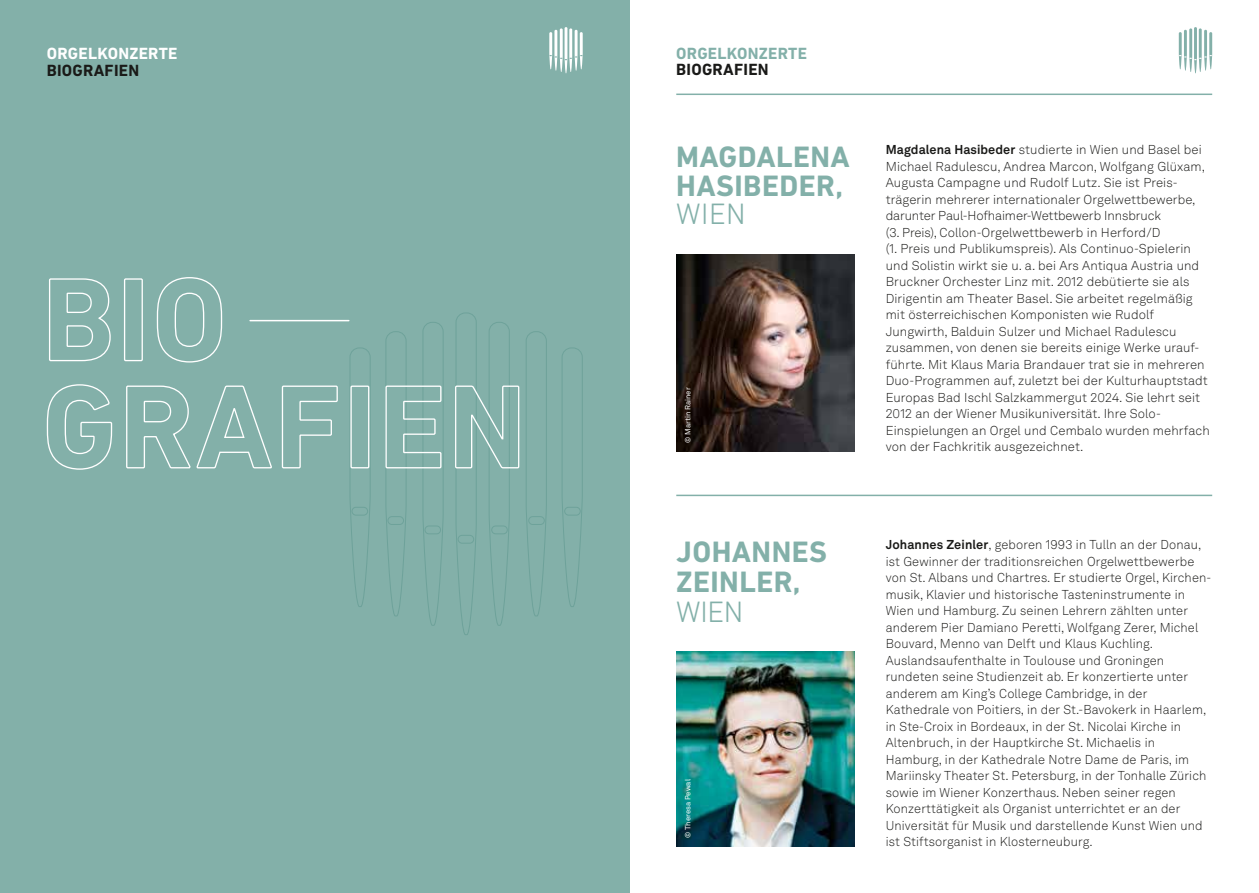
<style>
.page{position:relative;width:1259px;height:893px;background:#fff}
.page>*{position:absolute;margin:0;border:0;box-sizing:border-box;transform-origin:0 0}
.t1{font:700 30px/28.5px "DIN Next LT Pro";letter-spacing:.015em;color:#83b0a9}
.t2{font:300 30px "DIN Next LT Pro";letter-spacing:.005em;color:#83b0a9}
.t3{font:700 16.5px "DIN Next LT Pro";letter-spacing:.015em;color:#1a1a18}
.t4{font:700 16.5px "DIN Next LT Pro";letter-spacing:.015em;color:#fff}
.t5{font:700 16.5px "DIN Next LT Pro";letter-spacing:.015em;color:#83b0a9}
.t6{font:300 12.75px/16.5px "Akkurat LL";letter-spacing:.005em;color:#1a1a18}
.t7{font:7.5px "Akkurat LL";color:#fff}
.s1{font-weight:700}
</style>
<div class="page">
<div style="left:0;top:0;width:629px;height:893px;background:#83b0a9"></div>
<svg style="left:549px;top:27px;width:34px;height:46px"></svg>
<svg style="left:562px;top:347px;width:21px;height:260px"></svg>
<svg style="left:46px;top:277px;width:501px;height:358px"></svg>
<hr style="left:250px;top:320px;width:99px;height:1px;background:#fff">
<hr style="left:676px;top:495px;width:536px;height:1px;background:#83b0a9">
<img style="left:676px;top:254px;width:179px;height:197px">
<img style="left:676px;top:652px;width:179px;height:194px">
<hr style="left:676px;top:94px;width:536px;height:1px;background:#83b0a9">
<svg style="left:1178px;top:27px;width:34px;height:46px"></svg>
<p class="t4" style="left:47px;top:44px;width:132px">ORGELKONZERTE</p>
<p class="t3" style="left:47px;top:60px;width:94px">BIOGRAFIEN</p>
<p class="t5" style="left:676px;top:44px;width:132px">ORGELKONZERTE</p>
<p class="t3" style="left:676px;top:60px;width:94px">BIOGRAFIEN</p>
<h1 class="t1" style="left:676px;top:143px;width:175px">MAGDALENA<br>HASIBEDER,</h1>
<h1 class="t2" style="left:676px;top:197px;width:71px">WIEN</h1>
<p class="t7" style="left:682px;top:443px;width:57px;rotate:-90deg">© Martin Rainer</p>
<h1 class="t1" style="left:676px;top:537px;width:152px;line-height:30px">JOHANNES<br>ZEINLER,</h1>
<h1 class="t2" style="left:676px;top:595px;width:69px">WIEN</h1>
<p class="t7" style="left:682px;top:838px;width:60px;rotate:-90deg">© Theresa Pewal</p>
<p class="t6" style="left:885px;top:141px;width:325px"><span class="s1">Magdalena Hasibeder</span> studierte in Wien und Basel bei Michael Radulescu, Andrea Marcon, Wolfgang Glüxam, Augusta Campagne und Rudolf Lutz. Sie ist Preis&shy;trägerin mehrerer internationaler Orgelwettbewerbe, darunter Paul-Hofhaimer-Wettbewerb Innsbruck<br>(3. Preis), Collon-Orgelwettbewerb in Herford/D<br>(1. Preis und Publikumspreis). Als Continuo-Spielerin und Solistin wirkt sie u. a. bei Ars Antiqua Austria und Bruckner Orchester Linz mit. 2012 debütierte sie als Dirigentin am Theater Basel. Sie arbeitet regelmäßig mit österreichischen Komponisten wie Rudolf Jungwirth, Balduin Sulzer und Michael Radulescu zusammen, von denen sie bereits einige Werke urauf&shy;führte. Mit Klaus Maria Brandauer trat sie in mehreren Duo-Programmen auf, zuletzt bei der Kulturhauptstadt Europas Bad Ischl Salzkammergut 2024. Sie lehrt seit 2012 an der Wiener Musikuniversität. Ihre Solo-Einspielungen an Orgel und Cembalo wurden mehrfach von der Fachkritik ausgezeichnet.</p>
<p class="t6" style="left:885px;top:536px;width:325px"><span class="s1">Johannes Zeinler</span>, geboren 1993 in Tulln an der Donau, ist Gewinner der traditionsreichen Orgelwettbewerbe von St. Albans und Chartres. Er studierte Orgel, Kirchen&shy;musik, Klavier und historische Tasteninstrumente in Wien und Hamburg. Zu seinen Lehrern zählten unter anderem Pier Damiano Peretti, Wolfgang Zerer, Michel Bouvard, Menno van Delft und Klaus Kuchling.<br>Auslandsaufenthalte in Toulouse und Groningen rundeten seine Studienzeit ab. Er konzertierte unter anderem am King’s College Cambridge, in der Kathedrale von Poitiers, in der St.-Bavokerk in Haarlem, in Ste-Croix in Bordeaux, in der St. Nicolai Kirche in Altenbruch, in der Hauptkirche St. Michaelis in Hamburg, in der Kathedrale Notre Dame de Paris, im Mariinsky Theater St. Petersburg, in der Tonhalle Zürich sowie im Wiener Konzerthaus. Neben seiner regen Konzerttätigkeit als Organist unterrichtet er an der Universität für Musik und darstellende Kunst Wien und ist Stiftsorganist in Klosterneuburg.</p>
</div>
